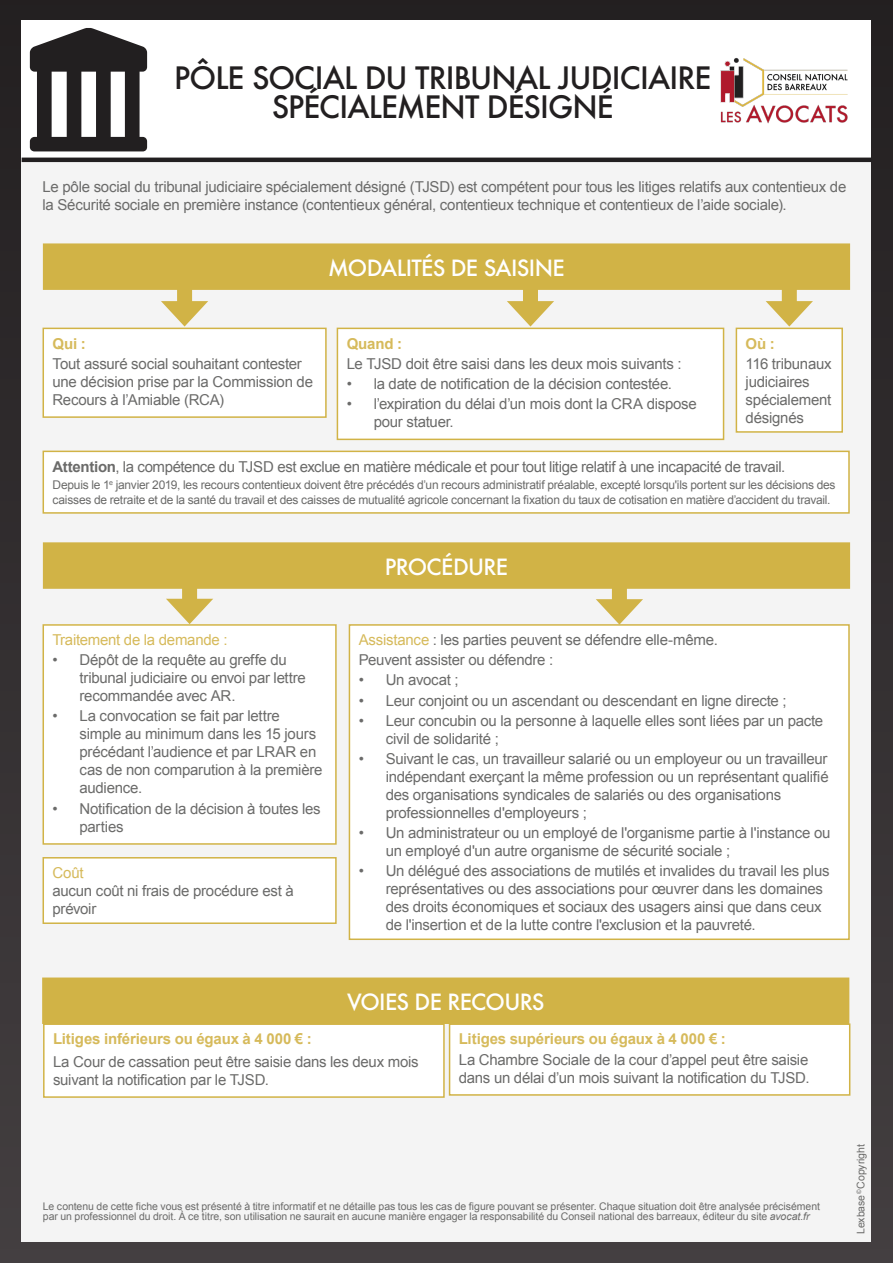
<style>
.page{position:relative;width:893px;height:1263px;background:#fff}
.page>*{position:absolute;margin:0;border:0;box-sizing:border-box;transform-origin:0 0}
.t1{font:500 30px/28.5px "Futura";letter-spacing:-.03em;color:#221f20;text-align:center}
.t2{font:500 21.75px "Futura";letter-spacing:-.03em;color:#fff}
.t3{font:15px/18px "Arial";letter-spacing:-.02em;color:#6b6b6a}
.t4{font:700 15px "Arial";letter-spacing:-.01em;color:#d6ba5b}
.t5{font:15px "Arial";letter-spacing:-.02em;color:#d6ba5b}
.t6{font:12px/15px "Arial";letter-spacing:-.02em;color:#6b6b6a}
.t7{font:10.5px/10.5px "Arial";letter-spacing:-.005em;color:#6b6b6a}
.s1{font-weight:700}
.s2{color:#d6ba5b}
.s3{font-style:italic}
</style>
<div class="page">
<div style="left:0;top:0;width:893px;height:1263px;background:linear-gradient(to bottom,#231f20,#443f41)"></div>
<svg style="left:22px;top:20px;width:849px;height:138px"></svg>
<div style="left:22px;top:160px;width:849px;height:1082px;background:#f4f4f4"></div>
<hr style="left:22px;top:158px;width:849px;height:4px;background:#221f20">
<img style="left:706px;top:43px;width:161px;height:96px">
<div style="left:43px;top:451px;width:806px;height:62px;background:#fff"></div>
<div style="left:43px;top:451px;width:807px;height:63px;border:2px solid #d1b346"></div>
<div style="left:44px;top:244px;width:805px;height:45px;background:#d1b346"></div>
<div style="left:43px;top:243px;width:807px;height:47px;border:2px solid #d1b346"></div>
<div style="left:177px;top:283px;width:15px;height:28px;background:#d1b346"></div>
<svg style="left:161px;top:301px;width:47px;height:26px"></svg>
<div style="left:523px;top:283px;width:15px;height:28px;background:#d1b346"></div>
<svg style="left:507px;top:301px;width:47px;height:26px"></svg>
<div style="left:782px;top:283px;width:15px;height:28px;background:#d1b346"></div>
<svg style="left:766px;top:301px;width:47px;height:26px"></svg>
<div style="left:43px;top:328px;width:283px;height:89px;background:#fff"></div>
<div style="left:43px;top:328px;width:284px;height:90px;border:2px solid #d1b346"></div>
<div style="left:337px;top:328px;width:387px;height:111px;background:#fff"></div>
<div style="left:337px;top:328px;width:387px;height:112px;border:2px solid #d1b346"></div>
<div style="left:736px;top:328px;width:106px;height:104px;background:#fff"></div>
<div style="left:736px;top:328px;width:107px;height:105px;border:2px solid #d1b346"></div>
<div style="left:44px;top:543px;width:805px;height:45px;background:#d1b346"></div>
<div style="left:43px;top:542px;width:807px;height:47px;border:2px solid #d1b346"></div>
<div style="left:612px;top:581px;width:15px;height:28px;background:#d1b346"></div>
<svg style="left:596px;top:599px;width:47px;height:25px"></svg>
<div style="left:182px;top:581px;width:15px;height:28px;background:#d1b346"></div>
<svg style="left:166px;top:599px;width:47px;height:25px"></svg>
<div style="left:349px;top:625px;width:500px;height:314px;background:#fff"></div>
<div style="left:349px;top:624px;width:501px;height:316px;border:2px solid #d1b346"></div>
<div style="left:43px;top:625px;width:293px;height:219px;background:#fff"></div>
<div style="left:43px;top:624px;width:294px;height:221px;border:2px solid #d1b346"></div>
<div style="left:43px;top:858px;width:293px;height:65px;background:#fff"></div>
<div style="left:43px;top:857px;width:294px;height:67px;border:2px solid #d1b346"></div>
<div style="left:43px;top:978px;width:806px;height:45px;background:#d1b346"></div>
<div style="left:42px;top:977px;width:807px;height:47px;border:2px solid #d1b346"></div>
<div style="left:44px;top:1024px;width:400px;height:73px;background:#fff"></div>
<div style="left:43px;top:1023px;width:402px;height:75px;border:2px solid #d1b346"></div>
<div style="left:450px;top:1024px;width:400px;height:71px;background:#fff"></div>
<div style="left:449px;top:1023px;width:401px;height:73px;border:2px solid #d1b346"></div>
<svg style="left:30px;top:28px;width:117px;height:123px"></svg>
<h1 class="t1" style="left:174px;top:63px;width:539px">PÔLE SOCIAL DU TRIBUNAL JUDICIAIRE<br>SPÉCIALEMENT DÉSIGNÉ</h1>
<p class="t3" style="left:43px;top:178px;width:805px">Le pôle social du tribunal judiciaire spécialement désigné (TJSD) est compétent pour tous les litiges relatifs aux contentieux de la Sécurité sociale en première instance (contentieux général, contentieux technique et contentieux de l’aide sociale).</p>
<h2 class="t2" style="left:328px;top:253px;width:238px">MODALITÉS DE SAISINE</h2>
<p class="t4" style="left:53px;top:333px;width:35px">Qui :</p>
<p class="t3" style="left:53px;top:355px;width:262px">Tout assuré social souhaitant contester une décision prise par la Commission de<br>Recours à l’Amiable (RCA)</p>
<p class="t4" style="left:347px;top:333px;width:57px">Quand :</p>
<p class="t3" style="left:347px;top:355px;width:337px">Le TJSD doit être saisi dans les deux mois suivants :</p>
<p class="t3" style="left:347px;top:375px;width:327px">• la date de notification de la décision contestée.</p>
<p class="t3" style="left:374px;top:395px;width:325px;text-indent:-27px">• l’expiration du délai d’un mois dont la CRA dispose pour statuer.</p>
<p class="t4" style="left:746px;top:333px;width:31px">Où :</p>
<p class="t3" style="left:746px;top:355px;width:87px">116 tribunaux judiciaires spécialement désignés</p>
<p class="t3" style="left:53px;top:457px;width:734px"><span class="s1">Attention</span>, la compétence du TJSD est exclue en matière médicale et pour tout litige relatif à une incapacité de travail.</p>
<p class="t6" style="left:53px;top:477px;width:785px">Depuis le 1<sup>e</sup> janvier 2019, les recours contentieux doivent être précédés d’un recours administratif préalable, excepté lorsqu'ils portent sur les décisions des caisses de retraite et de la santé du travail et des caisses de mutualité agricole concernant la fixation du taux de cotisation en matière d’accident du travail.</p>
<p class="t5" style="left:53px;top:630px;width:177px">Traitement de la demande :</p>
<p class="t3" style="left:80px;top:651px;width:228px;text-indent:-27px">• Dépôt de la requête au greffe du tribunal judiciaire ou envoi par lettre recommandée avec AR.</p>
<p class="t3" style="left:80px;top:707px;width:245px;text-indent:-27px">• La convocation se fait par lettre simple au minimum dans les 15 jours précédant l’audience et par LRAR en cas de non comparution à la première audience.</p>
<p class="t3" style="left:80px;top:799px;width:243px;text-indent:-27px">• Notification de la décision à toutes les parties</p>
<p class="t5" style="left:53px;top:863px;width:33px">Coût</p>
<p class="t3" style="left:53px;top:882px;width:243px">aucun coût ni frais de procédure est à prévoir</p>
<h2 class="t2" style="left:385px;top:551px;width:125px">PROCÉDURE</h2>
<p class="t3" style="left:359px;top:630px;width:361px;line-height:20.1px"><span class="s2">Assistance</span> : les parties peuvent se défendre elle-même.<br>Peuvent assister ou défendre :</p>
<p class="t3" style="left:359px;top:671px;width:101px">• Un avocat ;</p>
<p class="t3" style="left:359px;top:691px;width:429px">• Leur conjoint ou un ascendant ou descendant en ligne directe ;</p>
<p class="t3" style="left:386px;top:711px;width:439px;text-indent:-27px">• Leur concubin ou la personne à laquelle elles sont liées par un pacte civil de solidarité ;</p>
<p class="t3" style="left:386px;top:750px;width:444px;text-indent:-27px">• Suivant le cas, un travailleur salarié ou un employeur ou un travailleur indépendant exerçant la même profession ou un représentant qualifié des organisations syndicales de salariés ou des organisations professionnelles d'employeurs ;</p>
<p class="t3" style="left:386px;top:824px;width:446px;text-indent:-27px">• Un administrateur ou un employé de l'organisme partie à l'instance ou un employé d'un autre organisme de sécurité sociale ;</p>
<p class="t3" style="left:386px;top:862px;width:445px;text-indent:-27px">• Un délégué des associations de mutilés et invalides du travail les plus représentatives ou des associations pour œuvrer dans les domaines des droits économiques et sociaux des usagers ainsi que dans ceux de l'insertion et de la lutte contre l'exclusion et la pauvreté.</p>
<h2 class="t2" style="left:347px;top:987px;width:199px">VOIES DE RECOURS</h2>
<p class="t4" style="left:53px;top:1029px;width:260px">Litiges inférieurs ou égaux à 4 000 € :</p>
<p class="t3" style="left:53px;top:1052px;width:367px">La Cour de cassation peut être saisie dans les deux mois suivant la notification par le TJSD.</p>
<p class="t4" style="left:459px;top:1029px;width:269px">Litiges supérieurs ou égaux à 4 000 € :</p>
<p class="t3" style="left:459px;top:1050px;width:352px">La Chambre Sociale de la cour d’appel peut être saisie dans un délai d’un mois suivant la notification du TJSD.</p>
<p class="t7" style="left:43px;top:1201px;width:779px">Le contenu de cette fiche vous est présenté à titre informatif et ne détaille pas tous les cas de figure pouvant se présenter. Chaque situation doit être analysée précisément par un professionnel du droit. À ce titre, son utilisation ne saurait en aucune manière engager la responsabilité du Conseil national des barreaux, éditeur du site <span class="s3">avocat.fr</span></p>
<p class="t7" style="left:856px;top:1234px;width:91px;rotate:-90deg">Lexbase <sup>©</sup>Copyright</p>
</div>
